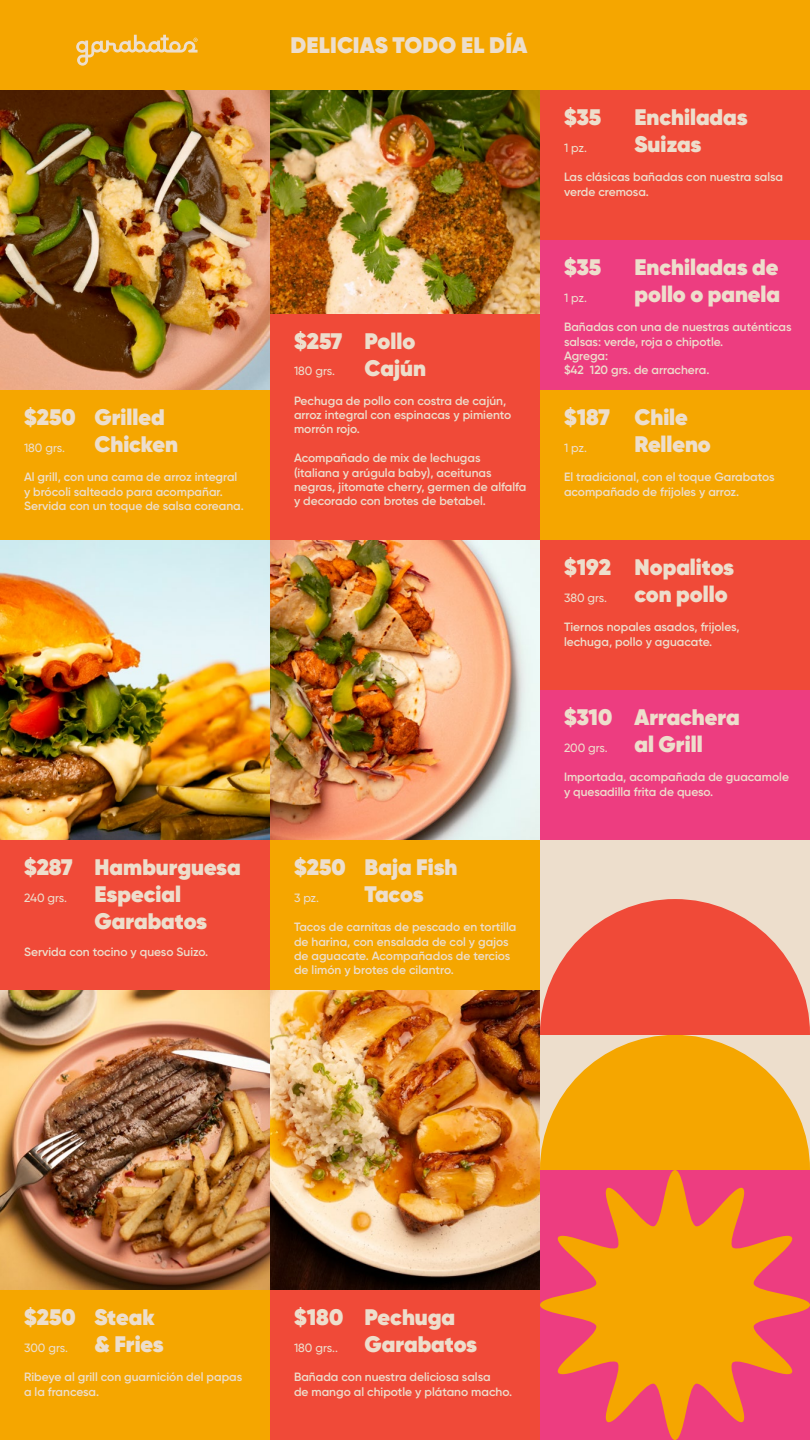
<style>
.page{position:relative;width:810px;height:1440px;background:#fff}
.page>*{position:absolute;margin:0;border:0;box-sizing:border-box;transform-origin:0 0}
.t1{font:800 22.5px/27px "Gilroy";color:#eddecc}
.t2{font:600 12px/14.4px "Gilroy";color:#eddecc}
.t3{font:500 12px "Gilroy";color:#eddecc}
</style>
<div class="page">
<div style="left:0;top:0;width:810px;height:90px;background:#f5a600"></div>
<svg style="left:76px;top:35px;width:122px;height:31px"></svg>
<div style="left:0;top:390px;width:270px;height:150px;background:#f5a600"></div>
<div style="left:540px;top:90px;width:270px;height:150px;background:#f04a38"></div>
<div style="left:540px;top:390px;width:270px;height:150px;background:#f5a600"></div>
<div style="left:540px;top:540px;width:270px;height:150px;background:#f04a38"></div>
<div style="left:540px;top:690px;width:270px;height:150px;background:#ed3d80"></div>
<div style="left:540px;top:240px;width:270px;height:150px;background:#ed3d80"></div>
<div style="left:270px;top:840px;width:270px;height:150px;background:#f5a600"></div>
<div style="left:270px;top:1290px;width:270px;height:150px;background:#f04a38"></div>
<div style="left:270px;top:314px;width:270px;height:226px;background:#f04a38"></div>
<img style="left:0;top:90px;width:270px;height:300px">
<img style="left:0;top:540px;width:540px;height:300px">
<img style="left:0;top:990px;width:540px;height:300px">
<div style="left:0;top:1290px;width:270px;height:150px;background:#f5a600"></div>
<img style="left:270px;top:90px;width:270px;height:224px">
<div style="left:0;top:840px;width:270px;height:150px;background:#f04a38"></div>
<svg style="left:540px;top:1170px;width:270px;height:270px;background:#f06e43"></svg>
<div style="left:540px;top:840px;width:270px;height:330px;background:#eddecc"></div>
<svg style="left:540px;top:899px;width:270px;height:271px"></svg>
<h1 class="t1" style="left:24px;top:404px;width:53px">$250</h1>
<p class="t3" style="left:24px;top:440px;width:43px">180 grs.</p>
<h1 class="t1" style="left:94px;top:404px;width:85px">Grilled<br>Chicken</h1>
<p class="t2" style="left:24px;top:470px;width:221px">Al grill, con una cama de arroz integral y brócoli salteado para acompañar.<br>Servida con un toque de salsa coreana.</p>
<h1 class="t1" style="left:24px;top:854px;width:50px">$287</h1>
<p class="t3" style="left:24px;top:890px;width:45px">240 grs.</p>
<h1 class="t1" style="left:94px;top:854px;width:148px">Hamburguesa<br>Especial<br>Garabatos</h1>
<p class="t2" style="left:24px;top:945px;width:186px">Servida con tocino y queso Suizo.</p>
<h1 class="t1" style="left:290px;top:31px;width:238px">DELICIAS TODO EL DÍA</h1>
<h1 class="t1" style="left:294px;top:327px;width:50px">$257</h1>
<p class="t3" style="left:294px;top:364px;width:43px">180 grs.</p>
<h1 class="t1" style="left:364px;top:327px;width:63px">Pollo<br>Cajún</h1>
<p class="t2" style="left:294px;top:393px;width:219px">Pechuga de pollo con costra de cajún, arroz integral con espinacas y pimiento morrón rojo.</p>
<p class="t2" style="left:294px;top:451px;width:234px">Acompañado de mix de lechugas (italiana y arúgula baby), aceitunas negras, jitomate cherry, germen de alfalfa y decorado con brotes de betabel.</p>
<h1 class="t1" style="left:294px;top:854px;width:53px">$250</h1>
<p class="t3" style="left:294px;top:890px;width:27px">3 pz.</p>
<h1 class="t1" style="left:364px;top:854px;width:95px">Baja Fish<br>Tacos</h1>
<p class="t2" style="left:294px;top:920px;width:224px">Tacos de carnitas de pescado en tortilla de harina, con ensalada de col y gajos de aguacate. Acompañados de tercios de limón y brotes de cilantro.</p>
<h1 class="t1" style="left:564px;top:104px;width:39px">$35</h1>
<p class="t3" style="left:564px;top:140px;width:25px">1 pz.</p>
<h1 class="t1" style="left:634px;top:104px;width:115px">Enchiladas<br>Suizas</h1>
<p class="t2" style="left:564px;top:170px;width:221px">Las clásicas bañadas con nuestra salsa verde cremosa.</p>
<h1 class="t1" style="left:564px;top:254px;width:39px">$35</h1>
<p class="t3" style="left:564px;top:290px;width:25px">1 pz.</p>
<h1 class="t1" style="left:634px;top:254px;width:147px">Enchiladas de pollo o panela</h1>
<p class="t2" style="left:564px;top:320px;width:229px">Bañadas con una de nuestras auténticas salsas: verde, roja o chipotle.<br>Agrega:<br>$42 120 grs. de arrachera.</p>
<h1 class="t1" style="left:564px;top:404px;width:47px">$187</h1>
<p class="t3" style="left:564px;top:440px;width:25px">1 pz.</p>
<h1 class="t1" style="left:634px;top:404px;width:78px">Chile<br>Relleno</h1>
<p class="t2" style="left:564px;top:470px;width:212px">El tradicional, con el toque Garabatos acompañado de frijoles y arroz.</p>
<h1 class="t1" style="left:564px;top:554px;width:49px">$192</h1>
<p class="t3" style="left:564px;top:590px;width:45px">380 grs.</p>
<h1 class="t1" style="left:634px;top:554px;width:101px">Nopalitos con pollo</h1>
<p class="t2" style="left:564px;top:620px;width:177px">Tiernos nopales asados, frijoles, lechuga, pollo y aguacate.</p>
<h1 class="t1" style="left:564px;top:704px;width:50px">$310</h1>
<p class="t3" style="left:564px;top:740px;width:45px">200 grs.</p>
<h1 class="t1" style="left:634px;top:704px;width:107px">Arrachera al Grill</h1>
<p class="t2" style="left:564px;top:770px;width:226px">Importada, acompañada de guacamole y quesadilla frita de queso.</p>
<h1 class="t1" style="left:24px;top:1304px;width:53px">$250</h1>
<p class="t3" style="left:24px;top:1340px;width:46px">300 grs.</p>
<p class="t2" style="left:24px;top:1370px;width:220px">Ribeye al grill con guarnición del papas a la francesa.</p>
<h1 class="t1" style="left:94px;top:1304px;width:71px">Steak &amp; Fries</h1>
<h1 class="t1" style="left:294px;top:1304px;width:51px">$180</h1>
<p class="t3" style="left:294px;top:1340px;width:45px">180 grs..</p>
<h1 class="t1" style="left:364px;top:1304px;width:114px">Pechuga<br>Garabatos</h1>
<p class="t2" style="left:294px;top:1370px;width:220px">Bañada con nuestra deliciosa salsa<br>de mango al chipotle y plátano macho.</p>
</div>
